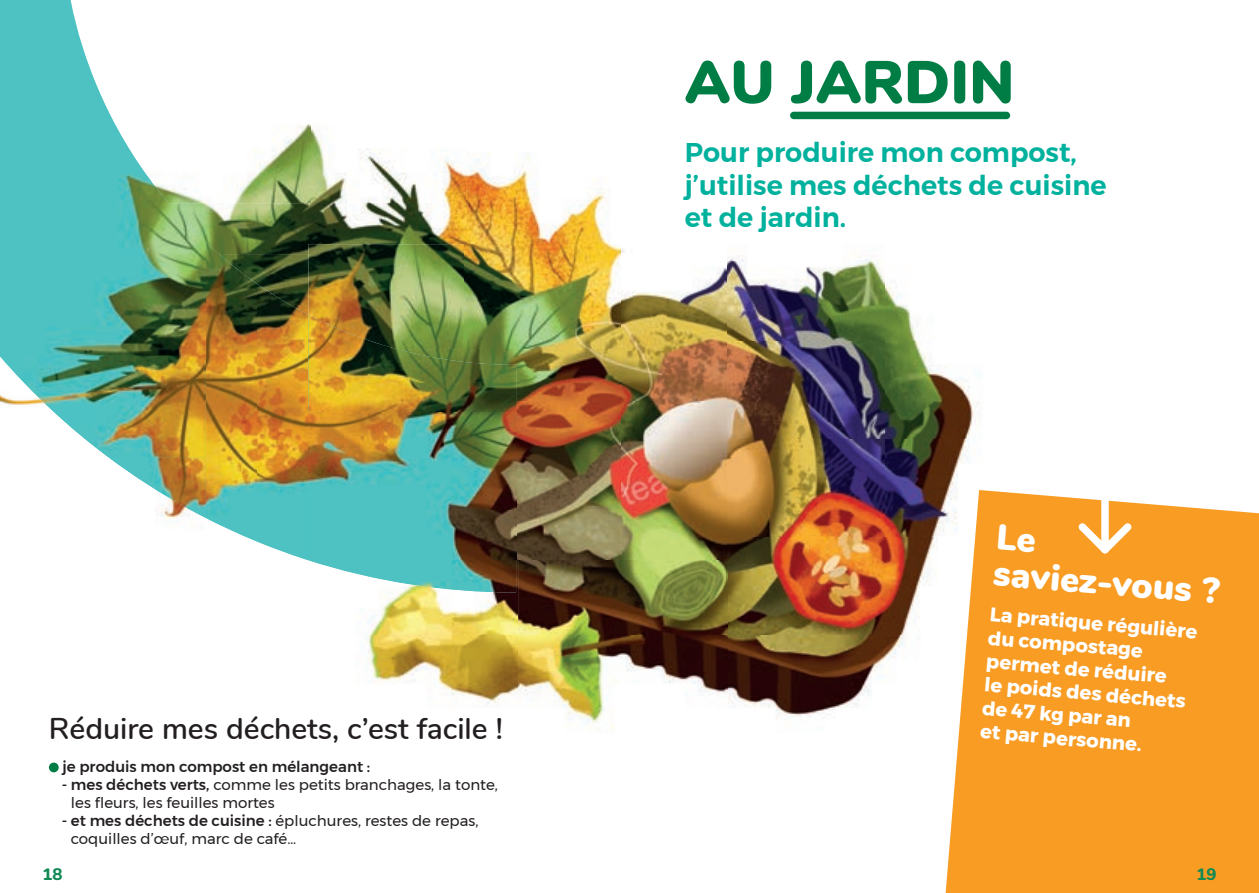
<style>
.page{position:relative;width:1259px;height:893px;background:#fff}
.page>*{position:absolute;margin:0;border:0;box-sizing:border-box;transform-origin:0 0}
.t1{font:900 60px "Nunito";color:#007d44}
.t2{font:900 36px/35.7px "Nunito";color:#fff}
.t3{font:600 30px "Nunito";color:#231f20}
.t4{font:600 27px/32.4px "Montserrat";color:#00b19d}
.t5{font:700 19.65px/23.5px "Montserrat";color:#fff}
.t6{font:800 16.65px "Nunito";color:#108954}
.t7{font:15px/18px "Montserrat";color:#231f20}
.t8{font:500 15px "Montserrat";color:#231f20}
.s1{font-weight:500}
</style>
<div class="page">
<svg style="left:0;top:0;width:308px;height:560px"></svg>
<img style="left:132px;top:51px;width:176px;height:51px">
<img style="left:467px;top:152px;width:143px;height:92px">
<img style="left:132px;top:102px;width:335px;height:101px">
<img style="left:206px;top:203px;width:261px;height:51px">
<img style="left:257px;top:254px;width:51px;height:30px">
<img style="left:0;top:458px;width:52px;height:101px">
<img style="left:52px;top:458px;width:103px;height:101px">
<img style="left:155px;top:509px;width:52px;height:50px">
<img style="left:207px;top:542px;width:50px;height:17px">
<img style="left:0;top:51px;width:132px;height:101px">
<img style="left:0;top:152px;width:206px;height:306px">
<img style="left:205px;top:242px;width:52px;height:300px">
<img style="left:257px;top:284px;width:51px;height:275px">
<img style="left:109px;top:457px;width:97px;height:52px">
<img style="left:188px;top:508px;width:18px;height:10px">
<img style="left:726px;top:255px;width:254px;height:283px">
<img style="left:366px;top:559px;width:152px;height:144px">
<img style="left:518px;top:538px;width:419px;height:191px">
<img style="left:308px;top:349px;width:208px;height:243px">
<img style="left:308px;top:244px;width:313px;height:105px">
<img style="left:621px;top:249px;width:105px;height:310px">
<img style="left:396px;top:349px;width:226px;height:53px">
<img style="left:516px;top:401px;width:106px;height:158px">
<div style="left:790px;top:112px;width:220px;height:7px;background:#007d44;border-radius:4px"></div>
<div style="left:49px;top:763px;width:10px;height:9px;background:#007d44;border-radius:50%"></div>
<svg style="left:941px;top:490px;width:318px;height:403px;background:#f8a538"></svg>
<div style="left:1101px;top:479px;width:7px;height:74px;background:#fff;border-radius:4px"></div>
<svg style="left:1078px;top:523px;width:53px;height:31px"></svg>
<h3 class="t3" style="left:49px;top:707px;width:455px">Réduire mes déchets, c’est facile !</h3>
<p class="t8" style="left:63px;top:754px;width:309px">je produis mon compost en mélangeant :</p>
<p class="t7" style="left:71px;top:775px;width:428px;text-indent:-9px"><span class="s1">- mes déchets verts,</span> comme les petits branchages, la tonte, les fleurs, les feuilles mortes</p>
<p class="t7" style="left:71px;top:811px;width:409px;text-indent:-9px"><span class="s1">- et mes déchets de cuisine :</span> épluchures, restes de repas, coquilles d’œuf, marc de café…</p>
<h1 class="t1" style="left:685px;top:38px;width:331px">AU JARDIN</h1>
<h3 class="t4" style="left:685px;top:137px;width:423px">Pour produire mon compost, j’utilise mes déchets de cuisine et de jardin.</h3>
<h2 class="t2" style="left:998px;top:517px;width:228px;rotate:5deg">Le saviez-vous ?</h2>
<h3 class="t5" style="left:991px;top:602px;width:210px;rotate:5deg">La pratique régulière du compostage permet de réduire<br>le poids des déchets de 47 kg par an<br>et par personne.</h3>
<p class="t6" style="left:43px;top:862px;width:22px">18</p>
<p class="t6" style="left:1196px;top:862px;width:22px">19</p>
</div>
